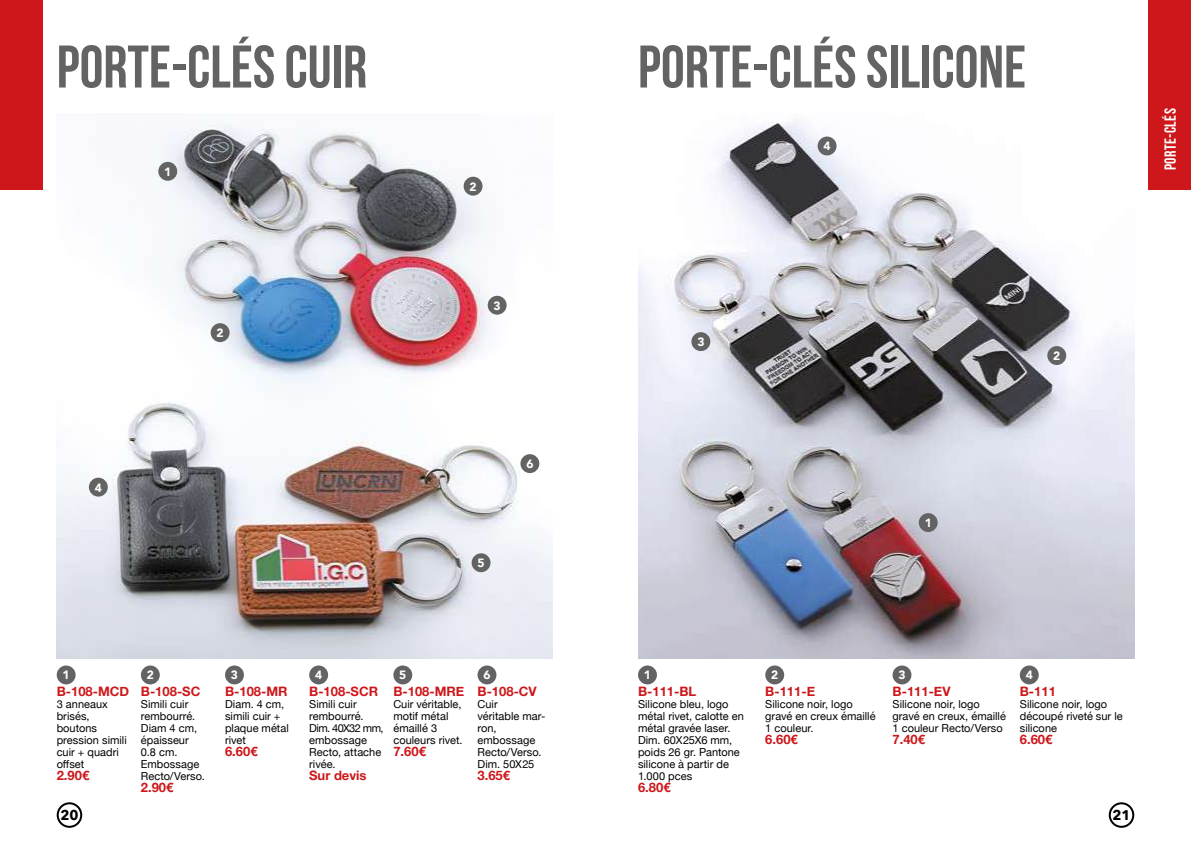
<style>
.page{position:relative;width:1191px;height:842px;background:#fff}
.page>*{position:absolute;margin:0;border:0;box-sizing:border-box;transform-origin:0 0}
.t1{font:700 60px "Bebas Neue";color:#646363}
.t2{font:16px "Bebas Neue";letter-spacing:.025em;color:#fff}
.t3{font:700 14px "Avenir Next";color:#000}
.t4{font:700 13px "Helvetica Neue";color:#cd171a}
.t5{font:900 12px "Avenir";color:#fff}
.t6{font:11px/12px "Helvetica Neue";letter-spacing:.005em;color:#000}
</style>
<div class="page">
<div style="left:1148px;top:0;width:43px;height:190px;background:#cd171a"></div>
<div style="left:0;top:0;width:43px;height:190px;background:#cd171a"></div>
<div style="left:57px;top:802px;width:25px;height:26px;border:2px solid #000;border-radius:50%"></div>
<div style="left:1108px;top:802px;width:26px;height:26px;border:2px solid #000;border-radius:50%"></div>
<img style="left:638px;top:121px;width:496px;height:538px">
<div style="left:638px;top:665px;width:19px;height:19px;background:#646363;border-radius:50%"></div>
<div style="left:765px;top:665px;width:19px;height:19px;background:#646363;border-radius:50%"></div>
<div style="left:892px;top:665px;width:19px;height:19px;background:#646363;border-radius:50%"></div>
<div style="left:1019px;top:665px;width:19px;height:19px;background:#646363;border-radius:50%"></div>
<div style="left:817px;top:137px;width:19px;height:18px;background:#646363;border-radius:50%"></div>
<div style="left:918px;top:513px;width:19px;height:19px;background:#646363;border-radius:50%"></div>
<div style="left:1047px;top:346px;width:19px;height:19px;background:#646363;border-radius:50%"></div>
<div style="left:691px;top:332px;width:19px;height:19px;background:#646363;border-radius:50%"></div>
<img style="left:57px;top:123px;width:496px;height:535px">
<div style="left:57px;top:665px;width:19px;height:19px;background:#646363;border-radius:50%"></div>
<div style="left:477px;top:665px;width:19px;height:19px;background:#646363;border-radius:50%"></div>
<div style="left:141px;top:665px;width:19px;height:19px;background:#646363;border-radius:50%"></div>
<div style="left:225px;top:665px;width:19px;height:19px;background:#646363;border-radius:50%"></div>
<div style="left:309px;top:665px;width:19px;height:19px;background:#646363;border-radius:50%"></div>
<div style="left:393px;top:665px;width:19px;height:19px;background:#646363;border-radius:50%"></div>
<div style="left:158px;top:162px;width:19px;height:19px;background:#646363;border-radius:50%"></div>
<div style="left:463px;top:177px;width:19px;height:19px;background:#646363;border-radius:50%"></div>
<div style="left:211px;top:323px;width:19px;height:19px;background:#646363;border-radius:50%"></div>
<div style="left:488px;top:296px;width:18px;height:19px;background:#646363;border-radius:50%"></div>
<div style="left:89px;top:478px;width:19px;height:19px;background:#646363;border-radius:50%"></div>
<div style="left:471px;top:553px;width:19px;height:19px;background:#646363;border-radius:50%"></div>
<div style="left:520px;top:454px;width:19px;height:19px;background:#646363;border-radius:50%"></div>
<h1 class="t1" style="left:57px;top:34px;width:312px">PORTE-CLÉS CUIR</h1>
<p class="t5" style="left:164px;top:161px;width:9px">1</p>
<p class="t5" style="left:469px;top:176px;width:9px">2</p>
<h1 class="t1" style="left:638px;top:34px;width:389px">PORTE-CLÉS SILICONE</h1>
<p class="t5" style="left:823px;top:136px;width:9px">4</p>
<h2 class="t2" style="left:1161px;top:170px;width:63px;rotate:-90deg">PORTE-CLÉS</h2>
<p class="t5" style="left:217px;top:323px;width:9px">2</p>
<p class="t5" style="left:493px;top:295px;width:9px">3</p>
<p class="t5" style="left:95px;top:477px;width:9px">4</p>
<p class="t5" style="left:477px;top:553px;width:9px">5</p>
<p class="t5" style="left:526px;top:454px;width:9px">6</p>
<p class="t5" style="left:63px;top:665px;width:9px">1</p>
<p class="t4" style="left:57px;top:681px;width:74px">B-108-MCD</p>
<p class="t6" style="left:57px;top:699px;width:72px">3 anneaux brisés, boutons pression simili cuir + quadri offset</p>
<p class="t4" style="left:57px;top:765px;width:34px">2.90€</p>
<p class="t5" style="left:147px;top:665px;width:9px">2</p>
<p class="t4" style="left:141px;top:681px;width:61px">B-108-SC</p>
<p class="t6" style="left:141px;top:699px;width:66px">Simili cuir rembourré.<br>Diam 4 cm, épaisseur<br>0.8 cm.<br>Embossage<br>Recto/Verso.</p>
<p class="t4" style="left:141px;top:777px;width:34px">2.90€</p>
<p class="t5" style="left:231px;top:665px;width:9px">3</p>
<p class="t4" style="left:225px;top:681px;width:64px">B-108-MR</p>
<p class="t6" style="left:225px;top:699px;width:65px">Diam. 4 cm, simili cuir + plaque métal rivet</p>
<p class="t4" style="left:225px;top:741px;width:34px">6.60€</p>
<p class="t5" style="left:315px;top:665px;width:9px">4</p>
<p class="t4" style="left:309px;top:681px;width:70px">B-108-SCR</p>
<p class="t6" style="left:309px;top:699px;width:76px">Simili cuir rembourré.<br>Dim. 40X32 mm, embossage<br>Recto, attache rivée.</p>
<p class="t4" style="left:309px;top:765px;width:59px">Sur devis</p>
<p class="t5" style="left:399px;top:665px;width:9px">5</p>
<p class="t4" style="left:393px;top:681px;width:73px">B-108-MRE</p>
<p class="t6" style="left:393px;top:699px;width:71px">Cuir véritable, motif métal émaillé 3 couleurs rivet.</p>
<p class="t4" style="left:393px;top:741px;width:34px">7.60€</p>
<p class="t5" style="left:483px;top:665px;width:9px">6</p>
<p class="t4" style="left:477px;top:681px;width:61px">B-108-CV</p>
<p class="t6" style="left:477px;top:699px;width:69px">Cuir<br>véritable mar&shy;ron, embossage<br>Recto/Verso.<br>Dim. 50X25</p>
<p class="t4" style="left:477px;top:765px;width:34px">3.65€</p>
<p class="t5" style="left:697px;top:332px;width:9px">3</p>
<p class="t5" style="left:1053px;top:346px;width:9px">2</p>
<p class="t5" style="left:924px;top:513px;width:9px">1</p>
<p class="t5" style="left:644px;top:665px;width:9px">1</p>
<p class="t4" style="left:638px;top:681px;width:60px">B-111-BL</p>
<p class="t6" style="left:638px;top:699px;width:107px">Silicone bleu, logo métal rivet, calotte en métal gravée laser.<br>Dim. 60X25X6 mm, poids 26 gr. Pantone silicone à partir de<br>1.000 pces</p>
<p class="t4" style="left:638px;top:777px;width:34px">6.80€</p>
<p class="t5" style="left:771px;top:665px;width:9px">2</p>
<p class="t4" style="left:765px;top:681px;width:51px">B-111-E</p>
<p class="t6" style="left:765px;top:699px;width:112px">Silicone noir, logo gravé en creux émaillé<br>1 couleur.</p>
<p class="t4" style="left:765px;top:729px;width:34px">6.60€</p>
<p class="t5" style="left:898px;top:665px;width:9px">3</p>
<p class="t4" style="left:892px;top:681px;width:60px">B-111-EV</p>
<p class="t6" style="left:892px;top:699px;width:115px">Silicone noir, logo gravé en creux, émaillé<br>1 couleur Recto/Verso</p>
<p class="t4" style="left:892px;top:729px;width:34px">7.40€</p>
<p class="t5" style="left:1025px;top:665px;width:9px">4</p>
<p class="t4" style="left:1019px;top:681px;width:38px">B-111</p>
<p class="t6" style="left:1019px;top:699px;width:104px">Silicone noir, logo découpé riveté sur le silicone</p>
<p class="t4" style="left:1019px;top:729px;width:34px">6.60€</p>
<p class="t3" style="left:60px;top:803px;width:19px">20</p>
<p class="t3" style="left:1112px;top:803px;width:19px">21</p>
</div>
